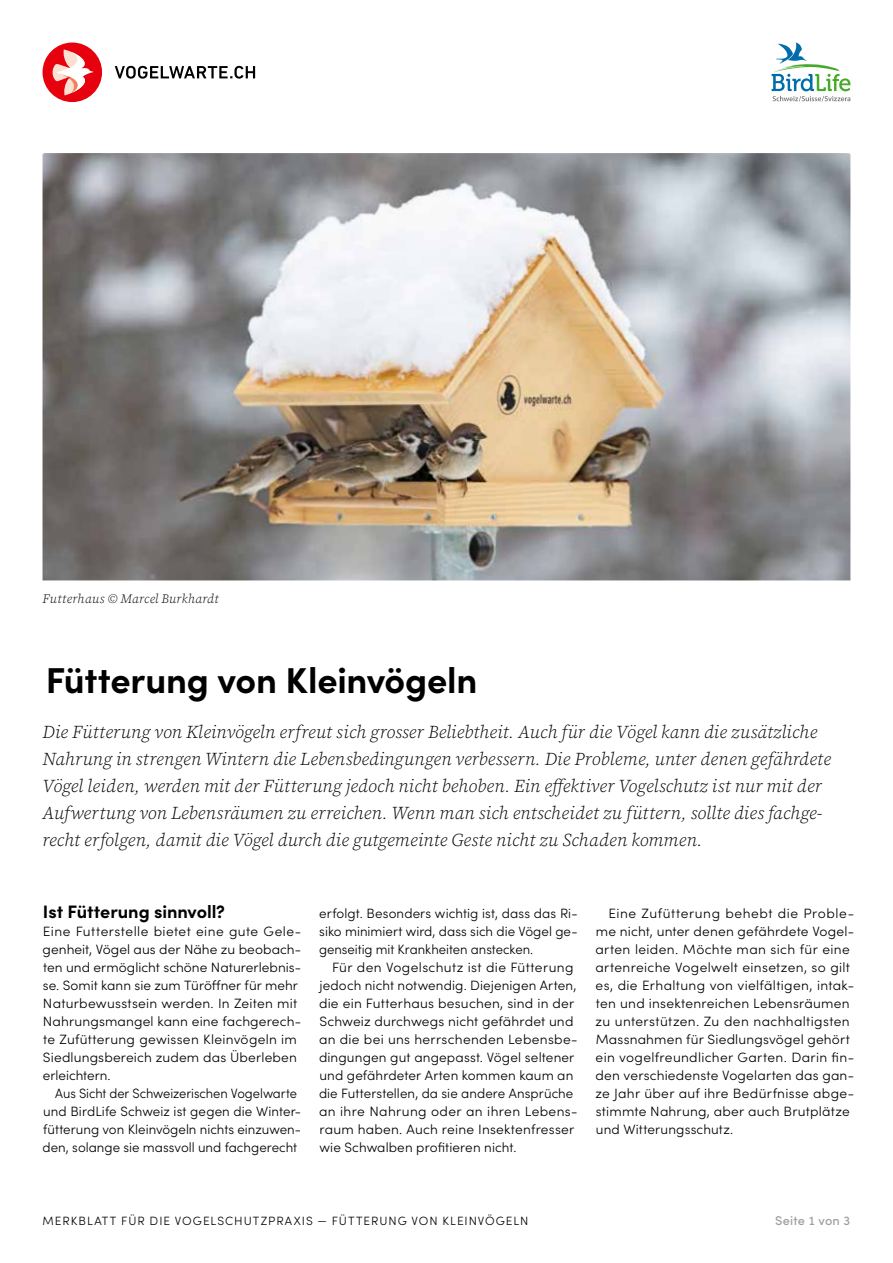
<style>
.page{position:relative;width:893px;height:1263px;background:#fff}
.page>*{position:absolute;margin:0;border:0;box-sizing:border-box;transform-origin:0 0}
.t1{font:700 36px "Sofia Pro";letter-spacing:-.005em;color:#000}
.t2{font:italic 300 18px/27px "Source Serif 4 Sm Text";color:#000}
.t3{font:700 18px "Sofia Pro";color:#000}
.t4{font:300 13.5px/18px "Sofia Pro";letter-spacing:.01em;color:#000}
.t5{font:300 13.5px/18px "Sofia Pro";letter-spacing:.01em;color:#000;scale:.96 1}
.t6{font:italic 300 12.75px "Source Serif 4 Sm Text";letter-spacing:.015em;color:#000}
.t7{font:500 12.75px "Sofia Pro";letter-spacing:.01em;color:#9d9e9e}
.t8{font:300 12px "Sofia Pro";letter-spacing:.085em;color:#000}
</style>
<div class="page">
<img style="left:43px;top:153px;width:807px;height:427px">
<div style="left:43px;top:43px;width:59px;height:59px;background:#e7000e;border-radius:50%"></div>
<svg style="left:53px;top:49px;width:41px;height:46px"></svg>
<svg style="left:115px;top:66px;width:140px;height:13px"></svg>
<svg style="left:772px;top:43px;width:78px;height:58px"></svg>
<p class="t6" style="left:43px;top:591px;width:178px">Futterhaus © Marcel Burkhardt</p>
<h1 class="t1" style="left:46px;top:653px;width:433px">Fütterung von Kleinvögeln</h1>
<p class="t2" style="left:43px;top:719px;width:790px">Die Fütterung von Kleinvögeln erfreut sich grosser Beliebtheit. Auch für die Vögel kann die zusätzliche Nahrung in strengen Wintern die Lebensbedingungen verbessern. Die Probleme, unter denen gefährdete Vögel leiden, werden mit der Fütterung jedoch nicht behoben. Ein effektiver Vogelschutz ist nur mit der Aufwertung von Lebensräumen zu erreichen. Wenn man sich entscheidet zu füttern, sollte dies fachge&shy;recht erfolgen, damit die Vögel durch die gutgemeinte Geste nicht zu Schaden kommen.</p>
<h2 class="t3" style="left:43px;top:898px;width:184px">Ist Fütterung sinnvoll?</h2>
<p class="t4" style="left:43px;top:922px;width:260px">Eine Futterstelle bietet eine gute Gele&shy;genheit, Vögel aus der Nähe zu beobach&shy;ten und ermöglicht schöne Naturerlebnis&shy;se. Somit kann sie zum Türöffner für mehr Naturbewusstsein werden. In Zeiten mit Nahrungsmangel kann eine fachgerech&shy;te Zufütterung gewissen Kleinvögeln im Siedlungsbereich zudem das Überleben erleichtern.</p>
<p class="t5" style="left:43px;top:1084px;width:271px;text-indent:13px">Aus Sicht der Schweizerischen Vogelwarte und BirdLife Schweiz ist gegen die Winter&shy;fütterung von Kleinvögeln nichts einzuwen&shy;den, solange sie massvoll und fachgerecht</p>
<p class="t4" style="left:319px;top:904px;width:260px;text-align:justify">erfolgt. Besonders wichtig ist, dass das Ri&shy;siko minimiert wird, dass sich die Vögel ge&shy;genseitig mit Krankheiten anstecken.</p>
<p class="t4" style="left:319px;top:958px;width:260px;text-indent:13px">Für den Vogelschutz ist die Fütterung jedoch nicht notwendig. Diejenigen Arten, die ein Futterhaus besuchen, sind in der Schweiz durchwegs nicht gefährdet und an die bei uns herrschenden Lebensbe&shy;dingungen gut angepasst. Vögel seltener und gefährdeter Arten kommen kaum an die Futterstellen, da sie andere Ansprüche an ihre Nahrung oder an ihren Lebens&shy;raum haben. Auch reine Insektenfresser wie Schwalben profitieren nicht.</p>
<p class="t4" style="left:595px;top:904px;width:260px;text-indent:13px">Eine Zufütterung behebt die Proble&shy;me nicht, unter denen gefährdete Vogel&shy;arten leiden. Möchte man sich für eine artenreiche Vogelwelt einsetzen, so gilt es, die Erhaltung von vielfältigen, intak&shy;ten und insektenreichen Lebensräumen zu unterstützen. Zu den nachhaltigsten Massnahmen für Siedlungsvögel gehört ein vogelfreundlicher Garten. Darin fin&shy;den verschiedenste Vogelarten das gan&shy;ze Jahr über auf ihre Bedürfnisse abge&shy;stimmte Nahrung, aber auch Brutplätze und Witterungsschutz.</p>
<p class="t8" style="left:43px;top:1212px;width:487px">MERKBLATT FÜR DIE VOGELSCHUTZPRAXIS — FÜTTERUNG VON KLEINVÖGELN</p>
<p class="t7" style="left:775px;top:1211px;width:77px">Seite 1 von 3</p>
</div>
